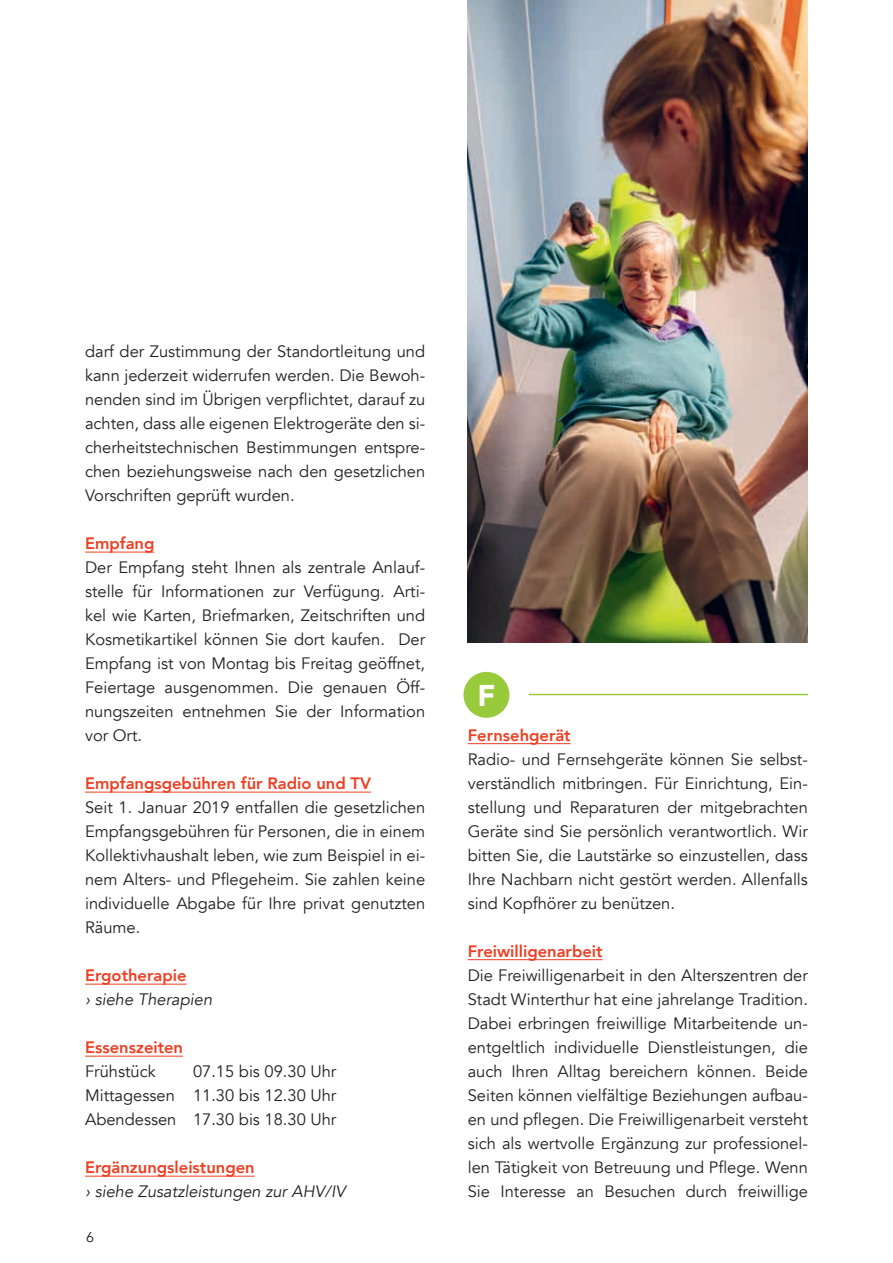
<style>
.page{position:relative;width:893px;height:1263px;background:#fff}
.page>*{position:absolute;margin:0;border:0;box-sizing:border-box;transform-origin:0 0}
.t1{font:900 30px "Avenir";color:#fff}
.t2{font:16.5px/24px "Avenir";color:#231f20;text-align:justify}
.t3{font:800 16.5px "Avenir";color:#ef3e22}
.t4{font:italic 16.5px "Avenir";color:#231f20}
.t5{font:14.25px "Avenir";color:#231f20}
</style>
<div class="page">
<hr style="left:85px;top:552px;width:69px;height:1px;background:#ef3e22">
<hr style="left:85px;top:792px;width:286px;height:1px;background:#ef3e22">
<hr style="left:85px;top:984px;width:102px;height:1px;background:#ef3e22">
<hr style="left:85px;top:1056px;width:98px;height:1px;background:#ef3e22">
<hr style="left:85px;top:1176px;width:170px;height:1px;background:#ef3e22">
<hr style="left:468px;top:743px;width:103px;height:1px;background:#ef3e22">
<hr style="left:468px;top:959px;width:135px;height:1px;background:#ef3e22">
<div style="left:463px;top:672px;width:46px;height:46px;background:#99ca3b;border-radius:50%"></div>
<hr style="left:529px;top:694px;width:279px;height:1px;background:#99ca3b">
<img style="left:468px;top:0;width:340px;height:642px">
<p class="t2" style="left:85px;top:340px;width:342px">darf der Zustimmung der Standortleitung und kann jederzeit widerrufen werden. Die Bewoh&shy;nenden sind im Übrigen verpflichtet, darauf zu achten, dass alle eigenen Elektrogeräte den si&shy;cherheitstechnischen Bestimmungen entspre&shy;chen beziehungsweise nach den gesetzlichen Vorschriften geprüft wurden.</p>
<p class="t3" style="left:85px;top:530px;width:71px">Empfang</p>
<p class="t2" style="left:85px;top:556px;width:342px">Der Empfang steht Ihnen als zentrale Anlauf&shy;stelle für Informationen zur Verfügung. Arti&shy;kel wie Karten, Briefmarken, Zeitschriften und Kosmetikartikel können Sie dort kaufen. Der Empfang ist von Montag bis Freitag geöffnet, Feiertage ausgenommen. Die genauen Öff&shy;nungszeiten entnehmen Sie der Information vor Ort.</p>
<p class="t3" style="left:85px;top:771px;width:288px">Empfangsgebühren für Radio und TV</p>
<p class="t2" style="left:85px;top:796px;width:342px">Seit 1. Januar 2019 entfallen die gesetzlichen Empfangsgebühren für Personen, die in einem Kollektivhaushalt leben, wie zum Beispiel in ei&shy;nem Alters- und Pflegeheim. Sie zahlen keine individuelle Abgabe für Ihre privat genutzten Räume.</p>
<p class="t3" style="left:85px;top:963px;width:103px">Ergotherapie</p>
<p class="t4" style="left:85px;top:990px;width:129px">› siehe Therapien</p>
<p class="t3" style="left:85px;top:1035px;width:100px">Essenszeiten</p>
<p class="t2" style="left:85px;top:1060px;width:72px">Frühstück</p>
<p class="t2" style="left:85px;top:1060px;width:253px;text-indent:108px">07.15 bis 09.30 Uhr Mittagessen 11.30 bis 12.30 Uhr Abendessen 17.30 bis 18.30 Uhr</p>
<p class="t3" style="left:85px;top:1155px;width:171px">Ergänzungsleistungen</p>
<p class="t4" style="left:85px;top:1182px;width:262px">› siehe Zusatzleistungen zur AHV/IV</p>
<p class="t5" style="left:86px;top:1228px;width:9px">6</p>
<h1 class="t1" style="left:478px;top:670px;width:19px">F</h1>
<p class="t3" style="left:468px;top:722px;width:104px">Fernsehgerät</p>
<p class="t2" style="left:468px;top:747px;width:342px">Radio- und Fernsehgeräte können Sie selbst&shy;verständlich mitbringen. Für Einrichtung, Ein&shy;stellung und Reparaturen der mitgebrachten Geräte sind Sie persönlich verantwortlich. Wir bitten Sie, die Lautstärke so einzustellen, dass Ihre Nachbarn nicht gestört werden. Allenfalls sind Kopfhörer zu benützen.</p>
<p class="t3" style="left:468px;top:938px;width:136px">Freiwilligenarbeit</p>
<p class="t2" style="left:468px;top:963px;width:342px">Die Freiwilligenarbeit in den Alterszentren der Stadt Winterthur hat eine jahrelange Tradition.<br>Dabei erbringen freiwillige Mitarbeitende un&shy;entgeltlich individuelle Dienstleistungen, die auch Ihren Alltag bereichern können. Beide Seiten können vielfältige Beziehungen aufbau&shy;en und pflegen. Die Freiwilligenarbeit versteht sich als wertvolle Ergänzung zur professionel&shy;len Tätigkeit von Betreuung und Pflege. Wenn Sie Interesse an Besuchen durch freiwillige</p>
</div>
